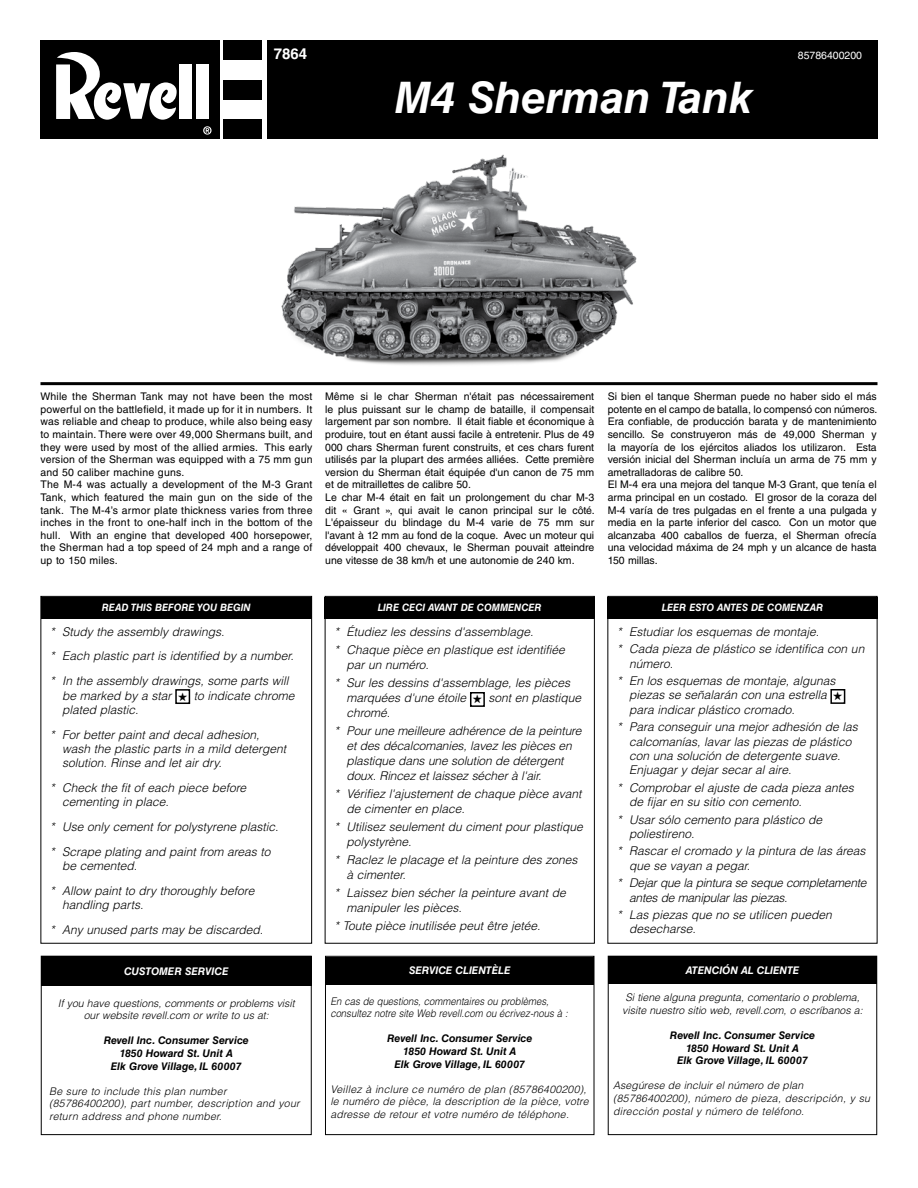
<style>
.page{position:relative;width:918px;height:1188px;background:#fff}
.page>*{position:absolute;margin:0;border:0;box-sizing:border-box;transform-origin:0 0}
.t1{font:italic 700 43.5px "Helvetica LT Std";color:#fff}
.t2{font:700 15px "Helvetica LT Std";color:#fff}
.t3{font:italic 300 12px/14.4px "Helvetica LT Std";color:#000}
.t4{font:italic 300 12px/14.4px "Helvetica LT Std";letter-spacing:-.02em;color:#000}
.t5{font:10.5px/12.6px "Helvetica LT Std";color:#000}
.t6{font:10.5px/12.6px "Helvetica LT Std";letter-spacing:.02em;color:#000}
.t7{font:italic 300 10.5px/12.6px "Helvetica LT Std";letter-spacing:.01em;color:#000}
.t8{font:italic 700 10.5px/12.6px "Helvetica LT Std";color:#000;text-align:center}
.t9{font:italic 300 10.5px/12.6px "Helvetica LT Std";letter-spacing:.01em;color:#000;scale:.91 1}
.t10{font:italic 700 10.5px "Helvetica LT Std";color:#fff}
.t11{font:10.5px "Helvetica LT Std";color:#fff}
.t12{font:italic 700 10.2px "Helvetica LT Std";color:#fff}
</style>
<div class="page">
<img style="left:281px;top:154px;width:356px;height:211px">
<div style="left:40px;top:40px;width:179px;height:99px;background:#000"></div>
<div style="left:224px;top:40px;width:38px;height:20px;background:#000"></div>
<div style="left:224px;top:80px;width:38px;height:20px;background:#000"></div>
<div style="left:224px;top:120px;width:38px;height:19px;background:#000"></div>
<div style="left:180px;top:64px;width:12px;height:54px;background:#fff"></div>
<div style="left:197px;top:64px;width:12px;height:54px;background:#fff"></div>
<svg style="left:203px;top:126px;width:9px;height:9px"></svg>
<svg style="left:56px;top:52px;width:121px;height:68px"></svg>
<div style="left:267px;top:40px;width:611px;height:99px;background:#000"></div>
<hr style="left:40px;top:382px;width:838px;height:3px;background:#000">
<div style="left:41px;top:597px;width:271px;height:21px;background:#000"></div>
<div style="left:175px;top:689px;width:15px;height:15px;border:2px solid #000"></div>
<div style="left:40px;top:596px;width:272px;height:348px;border:1px solid #000"></div>
<div style="left:324px;top:597px;width:271px;height:21px;background:#000"></div>
<div style="left:470px;top:692px;width:15px;height:15px;border:2px solid #000"></div>
<div style="left:325px;top:596px;width:270px;height:348px;border:1px solid #000"></div>
<div style="left:607px;top:597px;width:271px;height:21px;background:#000"></div>
<div style="left:830px;top:689px;width:15px;height:15px;border:2px solid #000"></div>
<div style="left:607px;top:596px;width:271px;height:348px;border:1px solid #000"></div>
<div style="left:41px;top:957px;width:270px;height:29px;background:#000"></div>
<div style="left:41px;top:956px;width:271px;height:179px;border:1px solid #000"></div>
<div style="left:325px;top:957px;width:269px;height:28px;background:#000"></div>
<div style="left:325px;top:956px;width:269px;height:179px;border:1px solid #000"></div>
<div style="left:608px;top:957px;width:269px;height:27px;background:#000"></div>
<div style="left:608px;top:956px;width:269px;height:179px;border:1px solid #000"></div>
<p class="t2" style="left:274px;top:45px;width:35px">7864</p>
<p class="t11" style="left:798px;top:50px;width:66px">85786400200</p>
<h1 class="t1" style="left:395px;top:71px;width:360px">M4 Sherman Tank</h1>
<p class="t6" style="left:40px;top:390px;width:274px">While the Sherman Tank may not have been the most powerful on the battlefield, it made up for it in numbers. It was reliable and cheap to produce, while also being easy to maintain. There were over 49,000 Shermans built, and they were used by most of the allied armies. This early version of the Sherman was equipped with a 75 mm gun and 50 caliber machine guns.<br>The M-4 was actually a development of the M-3 Grant Tank, which featured the main gun on the side of the tank. The M-4’s armor plate thickness varies from three inches in the front to one-half inch in the bottom of the hull. With an engine that developed 400 horsepower, the Sherman had a top speed of 24 mph and a range of up to 150 miles.</p>
<p class="t5" style="left:325px;top:390px;width:271px">Même si le char Sherman n'était pas nécessairement le plus puissant sur le champ de bataille, il compensait largement par son nombre. Il était fiable et économique à produire, tout en étant aussi facile à entretenir. Plus de 49<br>000 chars Sherman furent construits, et ces chars furent utilisés par la plupart des armées alliées. Cette première version du Sherman était équipée d'un canon de 75 mm et de mitraillettes de calibre 50.<br>Le char M-4 était en fait un prolongement du char M-3 dit « Grant », qui avait le canon principal sur le côté.<br>L'épaisseur du blindage du M-4 varie de 75 mm sur l'avant à 12 mm au fond de la coque. Avec un moteur qui développait 400 chevaux, le Sherman pouvait atteindre une vitesse de 38 km/h et une autonomie de 240 km.</p>
<p class="t5" style="left:608px;top:390px;width:271px">Si bien el tanque Sherman puede no haber sido el más potente en el campo de batalla, lo compensó con números.<br>Era confiable, de producción barata y de mantenimiento sencillo. Se construyeron más de 49,000 Sherman y la mayoría de los ejércitos aliados los utilizaron. Esta versión inicial del Sherman incluía un arma de 75 mm y ametralladoras de calibre 50.<br>El M-4 era una mejora del tanque M-3 Grant, que tenía el arma principal en un costado. El grosor de la coraza del M-4 varía de tres pulgadas en el frente a una pulgada y media en la parte inferior del casco. Con un motor que alcanzaba 400 caballos de fuerza, el Sherman ofrecía una velocidad máxima de 24 mph y un alcance de hasta 150 millas.</p>
<p class="t12" style="left:102px;top:601px;width:151px">READ THIS BEFORE YOU BEGIN</p>
<p class="t3" style="left:50px;top:619px;width:245px;line-height:24.6px">* Study the assembly drawings.<br>* Each plastic part is identified by a number. * In the assembly drawings, some parts will</p>
<p class="t3" style="left:62px;top:688px;width:234px">be marked by a star ★ to indicate chrome plated plastic.</p>
<p class="t3" style="left:62px;top:727px;width:225px;text-indent:-12px">* For better paint and decal adhesion, wash the plastic parts in a mild detergent solution. Rinse and let air dry.</p>
<p class="t3" style="left:62px;top:781px;width:185px;text-indent:-12px">* Check the fit of each piece before cementing in place.</p>
<p class="t3" style="left:50px;top:815px;width:230px;line-height:24.6px">* Use only cement for polystyrene plastic. * Scrape plating and paint from areas to</p>
<p class="t3" style="left:50px;top:854px;width:206px;line-height:24.6px;text-indent:12px">be cemented.<br>* Allow paint to dry thoroughly before</p>
<p class="t3" style="left:50px;top:893px;width:215px;line-height:24.6px;text-indent:12px">handling parts.<br>* Any unused parts may be discarded.</p>
<p class="t12" style="left:378px;top:601px;width:165px">LIRE CECI AVANT DE COMMENCER</p>
<p class="t3" style="left:334px;top:623px;width:232px;line-height:18px">* Étudiez les dessins d'assemblage.<br>* Chaque pièce en plastique est identifiée</p>
<p class="t3" style="left:334px;top:656px;width:237px;line-height:18px;text-indent:12px">par un numéro.<br>* Sur les dessins d'assemblage, les pièces</p>
<p class="t3" style="left:346px;top:691px;width:236px;line-height:15px">marquées d'une étoile ★ sont en plastique chromé.</p>
<p class="t3" style="left:346px;top:724px;width:237px;line-height:15px;text-indent:-12px">* Pour une meilleure adhérence de la peinture et des décalcomanies, lavez les pièces en plastique dans une solution de détergent doux. Rincez et laissez sécher à l'air.</p>
<p class="t3" style="left:346px;top:787px;width:237px;line-height:15px;text-indent:-12px">* Vérifiez l'ajustement de chaque pièce avant de cimenter en place.</p>
<p class="t3" style="left:346px;top:820px;width:238px;line-height:15px;text-indent:-12px">* Utilisez seulement du ciment pour plastique polystyrène.</p>
<p class="t3" style="left:346px;top:853px;width:232px;line-height:15px;text-indent:-12px">* Raclez le placage et la peinture des zones à cimenter.</p>
<p class="t3" style="left:346px;top:886px;width:221px;line-height:15px;text-indent:-12px">* Laissez bien sécher la peinture avant de manipuler les pièces.</p>
<p class="t3" style="left:334px;top:919px;width:207px">* Toute pièce inutilisée peut être jetée.</p>
<p class="t12" style="left:662px;top:601px;width:163px">LEER ESTO ANTES DE COMENZAR</p>
<p class="t3" style="left:617px;top:623px;width:249px;line-height:17.4px">* Estudiar los esquemas de montaje.<br>* Cada pieza de plástico se identifica con un</p>
<p class="t3" style="left:617px;top:655px;width:220px;line-height:17.4px;text-indent:12px">número.<br>* En los esquemas de montaje, algunas</p>
<p class="t3" style="left:629px;top:688px;width:215px">piezas se señalarán con una estrella ★ para indicar plástico cromado.</p>
<p class="t3" style="left:629px;top:720px;width:230px;text-indent:-12px">* Para conseguir una mejor adhesión de las calcomanías, lavar las piezas de plástico con una solución de detergente suave.<br>Enjuagar y dejar secar al aire.</p>
<p class="t3" style="left:629px;top:780px;width:226px;text-indent:-12px">* Comprobar el ajuste de cada pieza antes de fijar en su sitio con cemento.</p>
<p class="t3" style="left:629px;top:812px;width:195px;text-indent:-12px">* Usar sólo cemento para plástico de poliestireno.</p>
<p class="t3" style="left:629px;top:844px;width:238px;text-indent:-12px">* Rascar el cromado y la pintura de las áreas que se vayan a pegar.</p>
<p class="t4" style="left:629px;top:876px;width:239px;text-indent:-12px">* Dejar que la pintura se seque completamente antes de manipular las piezas.</p>
<p class="t3" style="left:629px;top:908px;width:204px;text-indent:-12px">* Las piezas que no se utilicen pueden desecharse.</p>
<p class="t10" style="left:124px;top:965px;width:106px">CUSTOMER SERVICE</p>
<p class="t7" style="left:58px;top:997px;width:239px;text-align:center">If you have questions, comments or problems visit our website revell.com or write to us at:</p>
<p class="t8" style="left:104px;top:1034px;width:147px">Revell Inc. Consumer Service<br>1850 Howard St. Unit A<br>Elk Grove Village, IL 60007</p>
<p class="t7" style="left:49px;top:1085px;width:252px">Be sure to include this plan number (85786400200), part number, description and your return address and phone number.</p>
<p class="t10" style="left:409px;top:964px;width:103px">SERVICE CLIENTÈLE</p>
<p class="t9" style="left:330px;top:995px;width:262px">En cas de questions, commentaires ou problèmes, consultez notre site Web revell.com ou écrivez-nous à :</p>
<p class="t8" style="left:387px;top:1032px;width:147px">Revell Inc. Consumer Service<br>1850 Howard St. Unit A<br>Elk Grove Village, IL 60007</p>
<p class="t7" style="left:330px;top:1083px;width:260px">Veillez à inclure ce numéro de plan (85786400200), le numéro de pièce, la description de la pièce, votre adresse de retour et votre numéro de téléphone.</p>
<p class="t10" style="left:686px;top:964px;width:115px">ATENCIÓN AL CLIENTE</p>
<p class="t7" style="left:622px;top:991px;width:242px">Si tiene alguna pregunta, comentario o problema, visite nuestro sitio web, revell.com, o escríbanos a:</p>
<p class="t8" style="left:670px;top:1029px;width:147px">Revell Inc. Consumer Service<br>1850 Howard St. Unit A<br>Elk Grove Village, IL 60007</p>
<p class="t7" style="left:613px;top:1079px;width:258px">Asegúrese de incluir el número de plan (85786400200), número de pieza, descripción, y su dirección postal y número de teléfono.</p>
</div>
